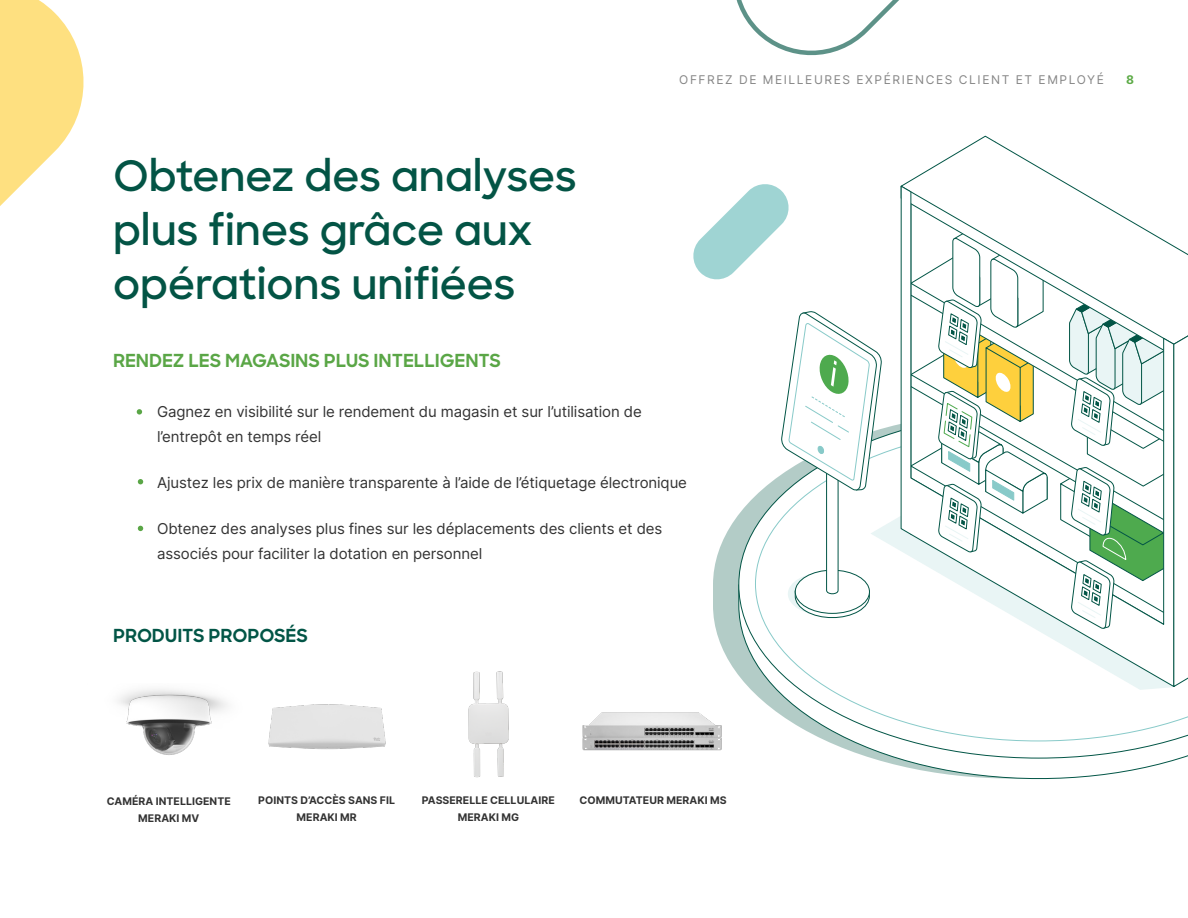
<style>
.page{position:relative;width:1188px;height:918px;background:#fff}
.page>*{position:absolute;margin:0;border:0;box-sizing:border-box;transform-origin:0 0}
._2_-_Heading{font:600 42px/54px "Sharp Sans";color:#035445}
.P_-_Small{font:700 18px "Sharp Sans";letter-spacing:-.005em;color:#5aa646}
.P_-_Small-2{font:700 18px "Sharp Sans";letter-spacing:-.005em;color:#025546}
.P_-_Small-3{font:15px/25.5px "Inter";letter-spacing:-.005em;color:#333}
.t1{font:12px "Inter";letter-spacing:.13em;color:#858585}
.t2{font:700 12px "Inter";color:#5dab47}
.P_-_Small-4{font:700 10.5px/16.5px "Inter";letter-spacing:.005em;color:#333;text-align:center}
</style>
<div class="page">
<svg style="left:736px;top:0;width:163px;height:56px"></svg>
<svg style="left:137px;top:409px;width:5px;height:6px"></svg>
<svg style="left:138px;top:479px;width:5px;height:5px"></svg>
<svg style="left:138px;top:526px;width:5px;height:5px"></svg>
<svg style="left:0;top:0;width:84px;height:206px;fill:#fee080"></svg>
<img style="left:582px;top:712px;width:131px;height:39px">
<img style="left:268px;top:704px;width:118px;height:46px">
<img style="left:468px;top:671px;width:41px;height:107px">
<img style="left:118px;top:689px;width:109px;height:66px">
<svg style="left:713px;top:515px;width:25px;height:236px"></svg>
<svg style="left:872px;top:758px;width:311px;height:22px"></svg>
<svg style="left:738px;top:424px;width:450px;height:334px"></svg>
<svg style="left:755px;top:426px;width:433px;height:316px"></svg>
<svg style="left:781px;top:311px;width:101px;height:310px"></svg>
<svg style="left:870px;top:475px;width:318px;height:215px"></svg>
<svg style="left:902px;top:135px;width:168px;height:50px"></svg>
<svg style="left:900px;top:185px;width:235px;height:503px"></svg>
<svg style="left:938px;top:223px;width:250px;height:465px"></svg>
<svg style="left:693px;top:184px;width:96px;height:96px"></svg>
<p class="_2_-_Heading" style="left:113px;top:147px;width:465px">Obtenez des analyses plus fines grâce aux opérations unifiées</p>
<p class="P_-_Small" style="left:113px;top:347px;width:389px">RENDEZ LES MAGASINS PLUS INTELLIGENTS</p>
<p class="t1" style="left:679px;top:71px;width:426px">OFFREZ DE MEILLEURES EXPÉRIENCES CLIENT ET EMPLOYÉ</p>
<p class="t2" style="left:1126px;top:71px;width:9px">8</p>
<p class="P_-_Small-3" style="left:157px;top:398px;width:486px">Gagnez en visibilité sur le rendement du magasin et sur l’utilisation de l’entrepôt en temps réel</p>
<p class="P_-_Small-3" style="left:157px;top:469px;width:531px">Ajustez les prix de manière transparente à l’aide de l’étiquetage électronique</p>
<p class="P_-_Small-3" style="left:157px;top:515px;width:507px">Obtenez des analyses plus fines sur les déplacements des clients et des associés pour faciliter la dotation en personnel</p>
<p class="P_-_Small-2" style="left:113px;top:622px;width:197px">PRODUITS PROPOSÉS</p>
<p class="P_-_Small-4" style="left:107px;top:793px;width:126px">CAMÉRA INTELLIGENTE<br>MERAKI MV</p>
<p class="P_-_Small-4" style="left:258px;top:792px;width:138px">POINTS D’ACCÈS SANS FIL</p>
<p class="P_-_Small-4" style="left:580px;top:792px;width:148px">COMMUTATEUR MERAKI MS</p>
<p class="P_-_Small-4" style="left:297px;top:808px;width:62px">MERAKI MR</p>
<p class="P_-_Small-4" style="left:422px;top:792px;width:134px">PASSERELLE CELLULAIRE<br>MERAKI MG</p>
</div>
